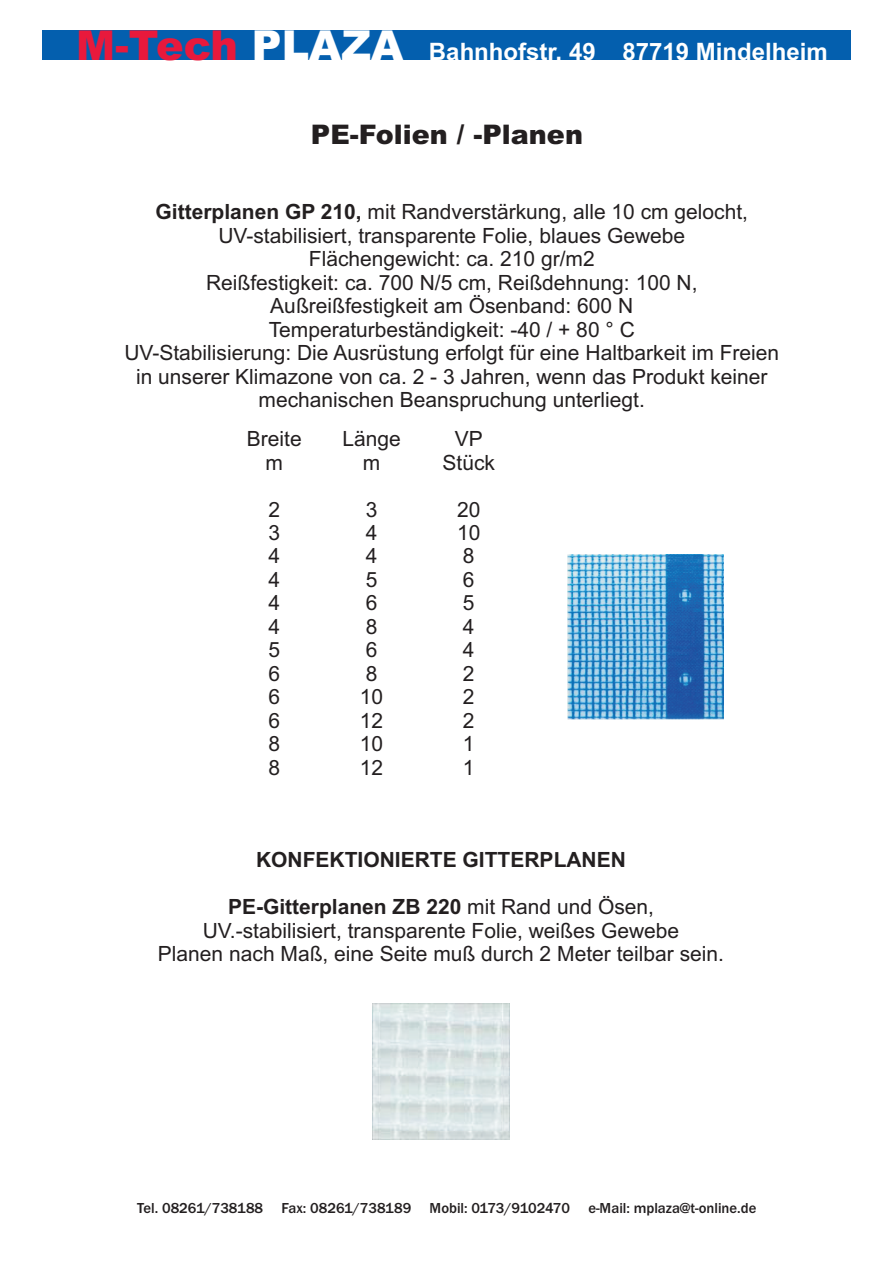
<style>
.page{position:relative;width:893px;height:1263px;background:#fff}
.page>*{position:absolute;margin:0;border:0;box-sizing:border-box;transform-origin:0 0}
.t1{font:900 41.25px "Arial";color:#e8193c}
.t2{font:900 27px "Arial";color:#231f20}
.t3{font:700 24px "Arial";color:#fff}
.t4{font:21px/23.4px "Arial";color:#231f20;text-align:center}
.t5{font:700 21px "Arial";color:#231f20}
.t6{font:500 15px "Franklin Gothic";color:#231f20}
.s1{color:#fff}
.s2{font-weight:700}
</style>
<div class="page">
<div style="left:42px;top:30px;width:808px;height:30px;background:#045fae"></div>
<img style="left:568px;top:555px;width:155px;height:164px">
<img style="left:373px;top:1003px;width:136px;height:136px">
<h1 class="t1" style="left:76px;top:30px;width:329px">M-Tech <span class="s1">PLAZA</span></h1>
<p class="t3" style="left:429px;top:42px;width:400px">Bahnhofstr. 49 87719 Mindelheim</p>
<p class="t2" style="left:311px;top:124px;width:274px">PE-Folien / -Planen</p>
<p class="t4" style="left:124px;top:202px;width:656px"><span class="s2">Gitterplanen GP 210,</span> mit Randverstärkung, alle 10 cm gelocht, UV-stabilisiert, transparente Folie, blaues Gewebe<br>Flächengewicht: ca. 210 gr/m2<br>Reißfestigkeit: ca. 700 N/5 cm, Reißdehnung: 100 N,<br>Außreißfestigkeit am Ösenband: 600 N<br>Temperaturbeständigkeit: -40 / + 80 ° C<br>UV-Stabilisierung: Die Ausrüstung erfolgt für eine Haltbarkeit im Freien in unserer Klimazone von ca. 2 - 3 Jahren, wenn das Produkt keiner mechanischen Beanspruchung unterliegt.</p>
<p class="t4" style="left:247px;top:429px;width:56px">Breite m</p>
<p class="t4" style="left:268px;top:499px;width:13px;text-align:justify">2<br>3<br>4<br>4<br>4<br>4<br>5<br>6<br>6<br>6<br>8<br>8</p>
<p class="t4" style="left:342px;top:429px;width:60px">Länge m</p>
<p class="t4" style="left:360px;top:499px;width:25px;text-align:left">3<br>4<br>4<br>5<br>6<br>8<br>6<br>8<br>10<br>12<br>10<br>12</p>
<p class="t4" style="left:442px;top:429px;width:54px">VP<br>Stück</p>
<p class="t4" style="left:457px;top:499px;width:25px;text-align:left">20<br>10<br>8<br>6<br>5<br>4<br>4<br>2<br>2<br>2<br>1<br>1</p>
<p class="t5" style="left:256px;top:852px;width:371px">KONFEKTIONIERTE GITTERPLANEN</p>
<p class="t4" style="left:158px;top:897px;width:568px"><span class="s2">PE-Gitterplanen ZB 220</span> mit Rand und Ösen,<br>UV.-stabilisiert, transparente Folie, weißes Gewebe<br>Planen nach Maß, eine Seite muß durch 2 Meter teilbar sein.</p>
<p class="t6" style="left:137px;top:1202px;width:621px">Tel. 08261/738188 Fax: 08261/738189 Mobil: 0173/9102470 e-Mail: mplaza@t-online.de</p>
</div>
